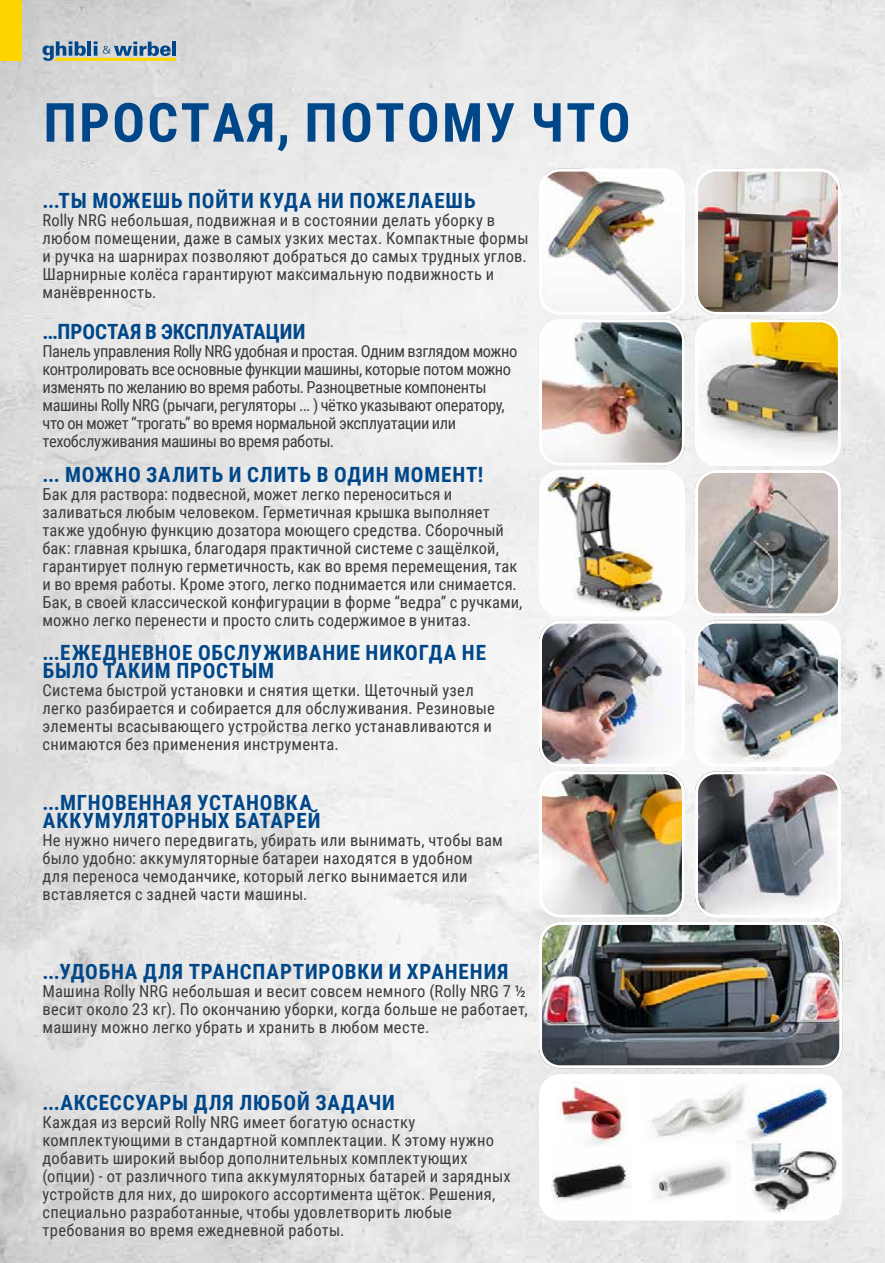
<style>
.page{position:relative;width:885px;height:1263px;background:#fff}
.page>*{position:absolute;margin:0;border:0;box-sizing:border-box;transform-origin:0 0}
.t1{font:700 54px "Roboto Condensed";letter-spacing:.045em;color:#00478a}
._3-Testo{font:700 21px/18px "Roboto Condensed";letter-spacing:.04em;color:#00478a}
._3-Testo-2{font:700 21px "Roboto Condensed";color:#00478a}
._3-Testo-3{font:16.5px/18px "Roboto Condensed";letter-spacing:.01em;color:#3c3c3b}
._3-Testo-4{font:16.5px/18px "Roboto Condensed";letter-spacing:-.025em;color:#3c3c3b}
</style>
<div class="page">
<img style="left:0;top:0;width:884px;height:1263px">
<div style="left:0;top:0;width:21px;height:61px;background:#ffd500"></div>
<svg style="left:43px;top:41px;width:133px;height:20px"></svg>
<img style="left:539px;top:922px;width:303px;height:146px">
<div style="left:539px;top:922px;width:303px;height:146px;border:3px solid #fff;border-radius:20px"></div>
<img style="left:695px;top:470px;width:145px;height:146px">
<div style="left:695px;top:470px;width:145px;height:146px;border:3px solid #fff;border-radius:20px"></div>
<img style="left:695px;top:319px;width:145px;height:147px">
<div style="left:695px;top:319px;width:145px;height:147px;border:3px solid #fff;border-radius:20px"></div>
<img style="left:539px;top:470px;width:145px;height:146px">
<div style="left:539px;top:470px;width:145px;height:146px;border:3px solid #fff;border-radius:20px"></div>
<img style="left:539px;top:319px;width:145px;height:147px">
<div style="left:539px;top:319px;width:145px;height:147px;border:3px solid #fff;border-radius:20px"></div>
<img style="left:695px;top:621px;width:145px;height:146px">
<div style="left:695px;top:621px;width:145px;height:146px;border:3px solid #fff;border-radius:20px"></div>
<img style="left:695px;top:771px;width:145px;height:147px">
<div style="left:695px;top:771px;width:145px;height:147px;border:3px solid #fff;border-radius:20px"></div>
<img style="left:539px;top:621px;width:145px;height:146px">
<div style="left:539px;top:621px;width:145px;height:146px;border:3px solid #fff;border-radius:20px"></div>
<img style="left:539px;top:771px;width:145px;height:147px">
<div style="left:539px;top:771px;width:145px;height:147px;border:3px solid #fff;border-radius:20px"></div>
<img style="left:695px;top:169px;width:145px;height:146px">
<div style="left:695px;top:169px;width:145px;height:146px;border:3px solid #fff;border-radius:20px"></div>
<img style="left:539px;top:169px;width:145px;height:146px">
<div style="left:539px;top:169px;width:145px;height:146px;border:3px solid #fff;border-radius:20px"></div>
<div style="left:540px;top:1075px;width:300px;height:144px;background:#fff;border-radius:20px"></div>
<div style="left:539px;top:1074px;width:303px;height:146px;border:3px solid #fff;border-radius:20px"></div>
<img style="left:551px;top:1147px;width:79px;height:54px">
<img style="left:557px;top:1083px;width:67px;height:64px">
<img style="left:654px;top:1163px;width:76px;height:36px">
<img style="left:641px;top:1076px;width:114px;height:62px">
<img style="left:745px;top:1143px;width:93px;height:72px">
<img style="left:736px;top:1084px;width:92px;height:59px">
<p class="t1" style="left:43px;top:85px;width:588px">ПРОСТАЯ, ПОТОМУ ЧТО</p>
<p class="_3-Testo" style="left:43px;top:191px;width:434px">...ТЫ МОЖЕШЬ ПОЙТИ КУДА НИ ПОЖЕЛАЕШЬ</p>
<p class="_3-Testo-3" style="left:43px;top:210px;width:487px">Rolly NRG небольшая, подвижная и в состоянии делать уборку в любом помещении, даже в самых узких местах. Компактные формы и ручка на шарнирах позволяют добраться до самых трудных углов.</p>
<p class="_3-Testo-3" style="left:43px;top:264px;width:453px">Шарнирные колёса гарантируют максимальную подвижность и</p>
<p class="_3-Testo-3" style="left:43px;top:282px;width:116px">манёвренность.</p>
<p class="_3-Testo-2" style="left:43px;top:317px;width:264px">...ПРОСТАЯ В ЭКСПЛУАТАЦИИ</p>
<p class="_3-Testo-4" style="left:43px;top:341px;width:476px">Панель управления Rolly NRG удобная и простая. Одним взглядом можно контролировать все основные функции машины, которые потом можно изменять по желанию во время работы. Разноцветные компоненты машины Rolly NRG (рычаги, регуляторы ... ) чётко указывают оператору, что он может “трогать” во время нормальной эксплуатации или техобслуживания машины во время работы.</p>
<p class="_3-Testo" style="left:43px;top:465px;width:442px">... МОЖНО ЗАЛИТЬ И СЛИТЬ В ОДИН МОМЕНТ!</p>
<p class="_3-Testo-3" style="left:43px;top:485px;width:481px">Бак для раствора: подвесной, может легко переноситься и заливаться любым человеком. Герметичная крышка выполняет также удобную функцию дозатора моющего средства. Сборочный бак: главная крышка, благодаря практичной системе с защёлкой, гарантирует полную герметичность, как во время перемещения, так и во время работы. Кроме этого, легко поднимается или снимается.<br>Бак, в своей классической конфигурации в форме “ведра” с ручками, можно легко перенести и просто слить содержимое в унитаз.</p>
<p class="_3-Testo" style="left:43px;top:642px;width:445px">...ЕЖЕДНЕВНОЕ ОБСЛУЖИВАНИЕ НИКОГДА НЕ<br>БЫЛО ТАКИМ ПРОСТЫМ</p>
<p class="_3-Testo-3" style="left:43px;top:680px;width:433px">Система быстрой установки и снятия щетки. Щеточный узел</p>
<p class="_3-Testo-3" style="left:43px;top:698px;width:454px">легко разбирается и собирается для обслуживания. Резиновые</p>
<p class="_3-Testo-3" style="left:43px;top:716px;width:451px">элементы всасывающего устройства легко устанавливаются и</p>
<p class="_3-Testo-3" style="left:43px;top:734px;width:298px">снимаются без применения инструмента.</p>
<p class="_3-Testo" style="left:43px;top:793px;width:271px">...МГНОВЕННАЯ УСТАНОВКА</p>
<p class="_3-Testo" style="left:43px;top:811px;width:279px">АККУМУЛЯТОРНЫХ БАТАРЕЙ</p>
<p class="_3-Testo-3" style="left:43px;top:831px;width:462px">Не нужно ничего передвигать, убирать или вынимать, чтобы вам</p>
<p class="_3-Testo-3" style="left:43px;top:849px;width:432px">было удобно: аккумуляторные батареи находятся в удобном</p>
<p class="_3-Testo-3" style="left:43px;top:867px;width:426px">для переноса чемоданчике, который легко вынимается или</p>
<p class="_3-Testo-3" style="left:43px;top:885px;width:266px">вставляется с задней части машины.</p>
<p class="_3-Testo" style="left:43px;top:962px;width:467px">...УДОБНА ДЛЯ ТРАНСПАРТИРОВКИ И ХРАНЕНИЯ</p>
<p class="_3-Testo-3" style="left:43px;top:982px;width:486px">Машина Rolly NRG небольшая и весит совсем немного (Rolly NRG 7 ½ весит около 23 кг). По окончанию уборки, когда больше не работает,</p>
<p class="_3-Testo-3" style="left:43px;top:1018px;width:388px">машину можно легко убрать и хранить в любом месте.</p>
<p class="_3-Testo" style="left:43px;top:1093px;width:354px">...АКСЕССУАРЫ ДЛЯ ЛЮБОЙ ЗАДАЧИ</p>
<p class="_3-Testo-3" style="left:43px;top:1112px;width:469px">Каждая из версий Rolly NRG имеет богатую оснастку комплектующими в стандартной комплектации. К этому нужно добавить широкий выбор дополнительных комплектующих (опции) - от различного типа аккумуляторных батарей и зарядных устройств для них, до широкого ассортимента щёток. Решения, специально разработанные, чтобы удовлетворить любые требования во время ежедневной работы.</p>
</div>
